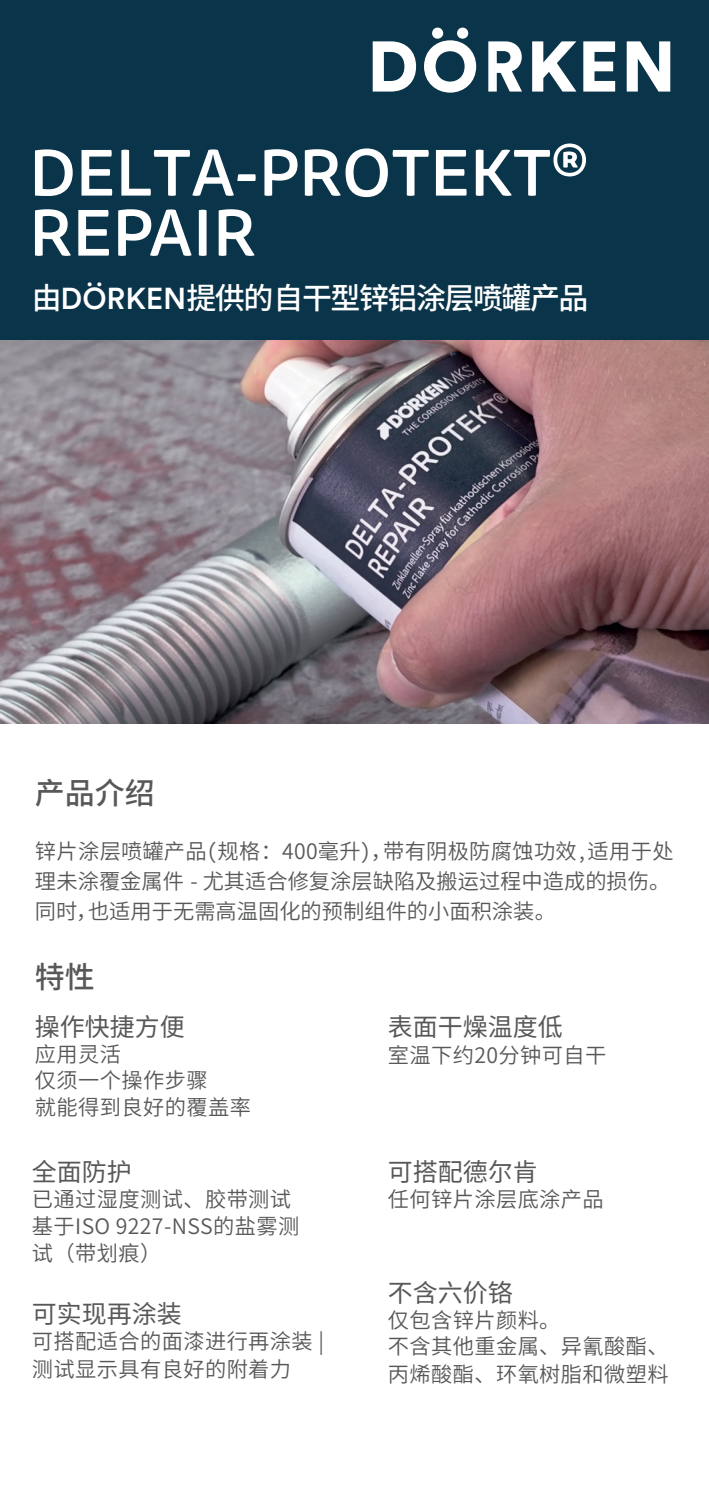
<style>
.page{position:relative;width:709px;height:1489px;background:#fff}
.page>*{position:absolute;margin:0;border:0;box-sizing:border-box;transform-origin:0 0}
.t1{font:500 65px/60px "Tisa Sans OT";color:#fff}
.t2{font:500 30px "Source Han Sans CN";letter-spacing:-.05em;color:#fff}
.t3{font:500 30px "Source Han Sans CN";color:#57585a}
.t4{font:25px "Source Han Sans CN";color:#57585a}
.t5{font:21.25px/26.8px "Source Han Sans CN";letter-spacing:.02em;color:#57585a}
.t6{font:21.25px/30px "Source Han Sans CN";color:#57585a}
.s1{font-family:"Circular XX"}
</style>
<div class="page">
<div style="left:0;top:0;width:709px;height:411px;background:#0a3449"></div>
<img style="left:0;top:340px;width:709px;height:383px">
<svg style="left:373px;top:28px;width:297px;height:65px"></svg>
<h1 class="t1" style="left:29px;top:146px;width:561px">DELTA-PROTEKT®<br>REPAIR</h1>
<h2 class="t2" style="left:32px;top:281px;width:558px">由<span class="s1">DÖRKEN</span>提供的自干型锌铝涂层喷罐产品</h2>
<h2 class="t3" style="left:35px;top:776px;width:122px">产品介绍</h2>
<p class="t6" style="left:35px;top:837px;width:640px">锌片涂层喷罐产品(规格：400毫升)，带有阴极防腐蚀功效,适用于处理未涂覆金属件 - 尤其适合修复涂层缺陷及搬运过程中造成的损伤。同时，也适用于无需高温固化的预制组件的小面积涂装。</p>
<h2 class="t3" style="left:35px;top:960px;width:61px">特性</h2>
<p class="t4" style="left:35px;top:1012px;width:151px">操作快捷方便</p>
<p class="t5" style="left:35px;top:1041px;width:217px">应用灵活<br>仅须一个操作步骤<br>就能得到良好的覆盖率</p>
<p class="t4" style="left:32px;top:1157px;width:102px">全面防护</p>
<p class="t5" style="left:32px;top:1186px;width:269px">已通过湿度测试、胶带测试基于ISO 9227-NSS的盐雾测试（带划痕）</p>
<p class="t4" style="left:32px;top:1299px;width:152px">可实现再涂装</p>
<p class="t5" style="left:32px;top:1327px;width:293px;line-height:27.5px">可搭配适合的面漆进行再涂装 |测试显示具有良好的附着力</p>
<p class="t4" style="left:388px;top:1012px;width:176px">表面干燥温度低</p>
<p class="t5" style="left:388px;top:1042px;width:220px">室温下约20分钟可自干</p>
<p class="t4" style="left:388px;top:1157px;width:151px">可搭配德尔肯</p>
<p class="t5" style="left:388px;top:1186px;width:217px">任何锌片涂层底涂产品</p>
<p class="t4" style="left:388px;top:1278px;width:126px">不含六价铬</p>
<p class="t5" style="left:388px;top:1306px;width:282px">仅包含锌片颜料。<br>不含其他重金属、异氰酸酯、丙烯酸酯、环氧树脂和微塑料</p>
</div>
